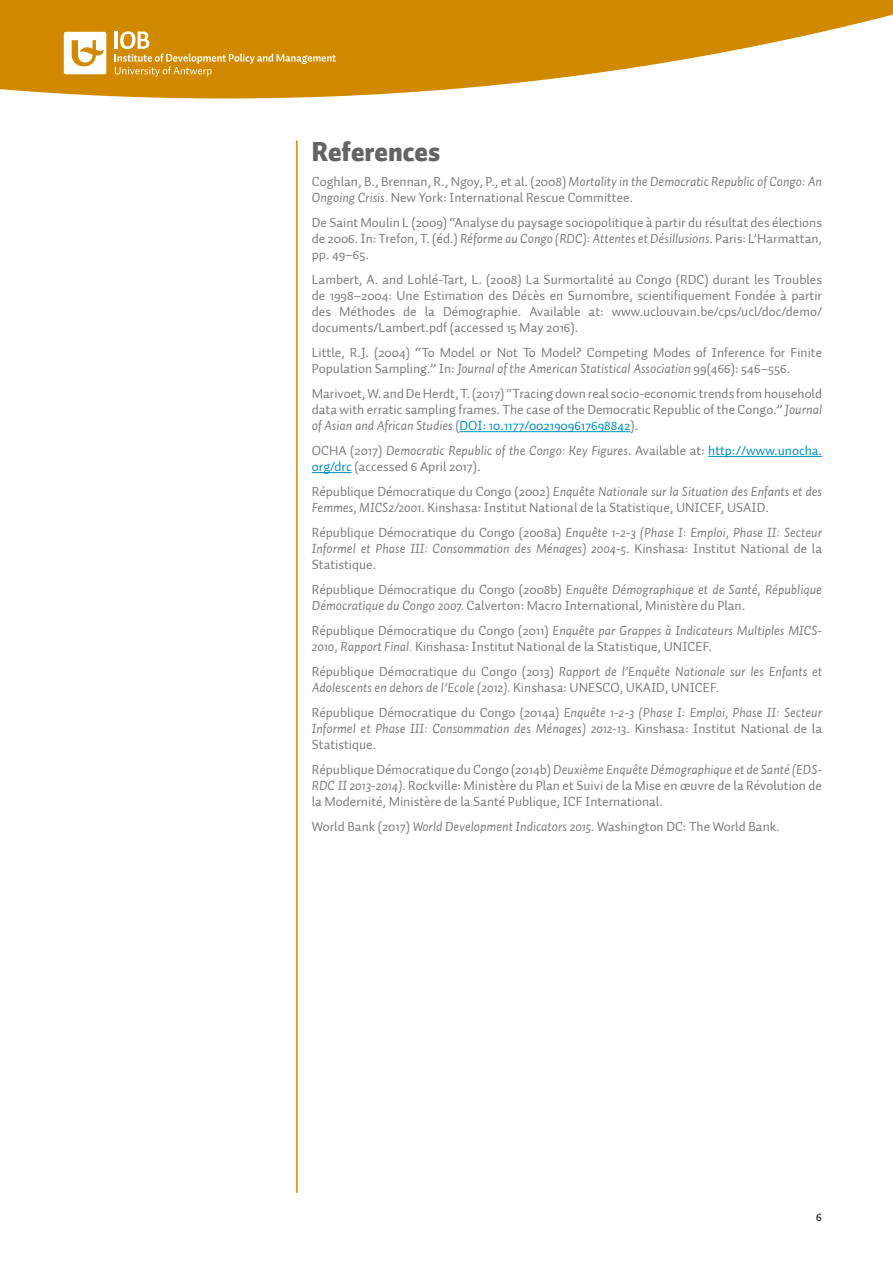
<style>
.page{position:relative;width:893px;height:1263px;background:#fff}
.page>*{position:absolute;margin:0;border:0;box-sizing:border-box;transform-origin:0 0}
.t1{font:900 27px "Auto 1";color:#636466}
.t2{font:13.5px/16.2px "Auto 1";color:#7c7d80}
.t3{font:italic 13.5px/16.2px "Auto 1";color:#7c7d80}
.t4{font:12px "Auto 1";color:#000}
.s1{font-style:italic}
.s2{color:#008fbe}
.s3{font-style:normal}
</style>
<div class="page">
<svg style="left:0;top:0;width:893px;height:99px;fill:#d18a00"></svg>
<hr style="left:460px;top:431px;width:170px;height:1px;background:#008fbe">
<hr style="left:708px;top:456px;width:114px;height:1px;background:#008fbe">
<hr style="left:312px;top:472px;width:40px;height:1px;background:#008fbe">
<svg style="left:115px;top:31px;width:221px;height:46px;background:#d6971c"></svg>
<svg style="left:64px;top:32px;width:42px;height:42px"></svg>
<hr style="left:296px;top:140px;width:2px;height:1053px;background:#d18a00">
<h1 class="t1" style="left:312px;top:134px;width:130px">References</h1>
<p class="t2" style="left:312px;top:173px;width:512px">Coghlan, B., Brennan, R., Ngoy, P., et al. (2008) <span class="s1">Mortality in the Democratic Republic of Congo: An<br>Ongoing Crisis.</span> N ew York: International Rescue Committee.</p>
<p class="t2" style="left:312px;top:214px;width:512px;text-align:justify">De Saint Moulin L (2009) “Analyse du paysage sociopolitique à partir du résultat des élections de 2006. In: Trefon, T. (éd.) <span class="s1">Réforme au Congo (RDC): Attentes et Désillusions</span>. Paris: L’Harmattan, pp. 49–65.</p>
<p class="t2" style="left:312px;top:271px;width:512px;text-align:justify">Lambert, A. and Lohlé-Tart, L. (2008) La Surmortalité au Congo (RDC) durant les Troubles de 1998–2004: Une Estimation des Décès en Surnombre, scientifiquement Fondée à partir des Méthodes de la Démographie. Available at: www.uclouvain.be/cps/ucl/doc/demo/ documents/Lambert.pdf (accessed 15 May 2016).</p>
<p class="t2" style="left:312px;top:345px;width:512px">Little, R.J. (2004) “To Model or Not To Model? Competing Modes of Inference for Finite<br>Population Sampling.” In: <span class="s1">Journal of the American Statistical Association</span> 99(466): 546–556.</p>
<p class="t2" style="left:312px;top:386px;width:512px;text-align:justify">Marivoet, W. and De Herdt, T. (2017) “Tracing down real socio-economic trends from household data with erratic sampling frames. The case of the Democratic Republic of the Congo.” <span class="s1">Journal of Asian and African Studies</span> (<span class="s2">DOI: 10.1177/0021909617698842</span>).</p>
<p class="t2" style="left:312px;top:443px;width:512px">OCHA (2017) <span class="s1">Democratic Republic of the Congo: Key Figures</span>. Available at: <span class="s2">http://www.unocha. org/drc</span> (accessed 6 April 2017).</p>
<p class="t2" style="left:312px;top:484px;width:512px">République Démocratique du Congo (2002) <span class="s1">Enquête Nationale sur la Situation des Enfants et des<br>Femmes, MICS2/2001</span>. Kinshasa: Institut N ational de la Statistique, UN ICEF, USAID.</p>
<p class="t3" style="left:312px;top:524px;width:512px;text-align:justify"><span class="s3">République Démocratique du Congo (2008a)</span> Enquête 1-2-3 (Phase I: Emploi, Phase II: Secteur Informel et Phase III: Consommation des Ménages) 2004-5<span class="s3">. Kinshasa: Institut N ational de la Statistique.</span></p>
<p class="t2" style="left:312px;top:582px;width:512px">République Démocratique du Congo (2008b) <span class="s1">Enquête Démographique et de Santé, République<br>Démocratique du Congo 2007.</span> Calverton: Macro International, Ministère du Plan.</p>
<p class="t2" style="left:312px;top:623px;width:512px">République Démocratique du Congo (2011) <span class="s1">Enquête par Grappes à Indicateurs Multiples MICS-<br>2010, Rapport Final.</span> Kinshasa: Institut N ational de la Statistique, UN ICEF.</p>
<p class="t3" style="left:312px;top:663px;width:512px"><span class="s3">République Démocratique du Congo (2013)</span> Rapport de l’Enquête Nationale sur les Enfants et<br>Adolescents en dehors de l’Ecole (2012). <span class="s3">Kinshasa: UNESCO</span></p>
<p class="t2" style="left:312px;top:675px;width:512px;line-height:24.8px;text-indent:308px">, UKAID, UN ICEF.<br>République Démocratique du Congo (2014a) <span class="s1">Enquête 1-2-3 (Phase I: Emploi, Phase II: Secteur</span></p>
<p class="t3" style="left:312px;top:720px;width:512px">Informel et Phase III: Consommation des Ménages) 2012-13<span class="s3">. Kinshasa: Institut N ational de la<br>Statistique.</span></p>
<p class="t2" style="left:312px;top:761px;width:512px;text-align:justify">République Démocratique du Congo (2014b) <span class="s1">Deuxième Enquête Démographique et de Santé (EDS-RDC II 2013-2014).</span> Rockville: Ministère du Plan et Suivi de la Mise en œuvre de la Révolution de la Modernité, Ministère de la Santé Publique, ICF International.</p>
<p class="t2" style="left:312px;top:819px;width:469px">World Bank (2017) <span class="s1">World Development Indicators 2015.</span> Washington DC: The World Bank.</p>
<p class="t4" style="left:816px;top:1209px;width:7px">6</p>
</div>
